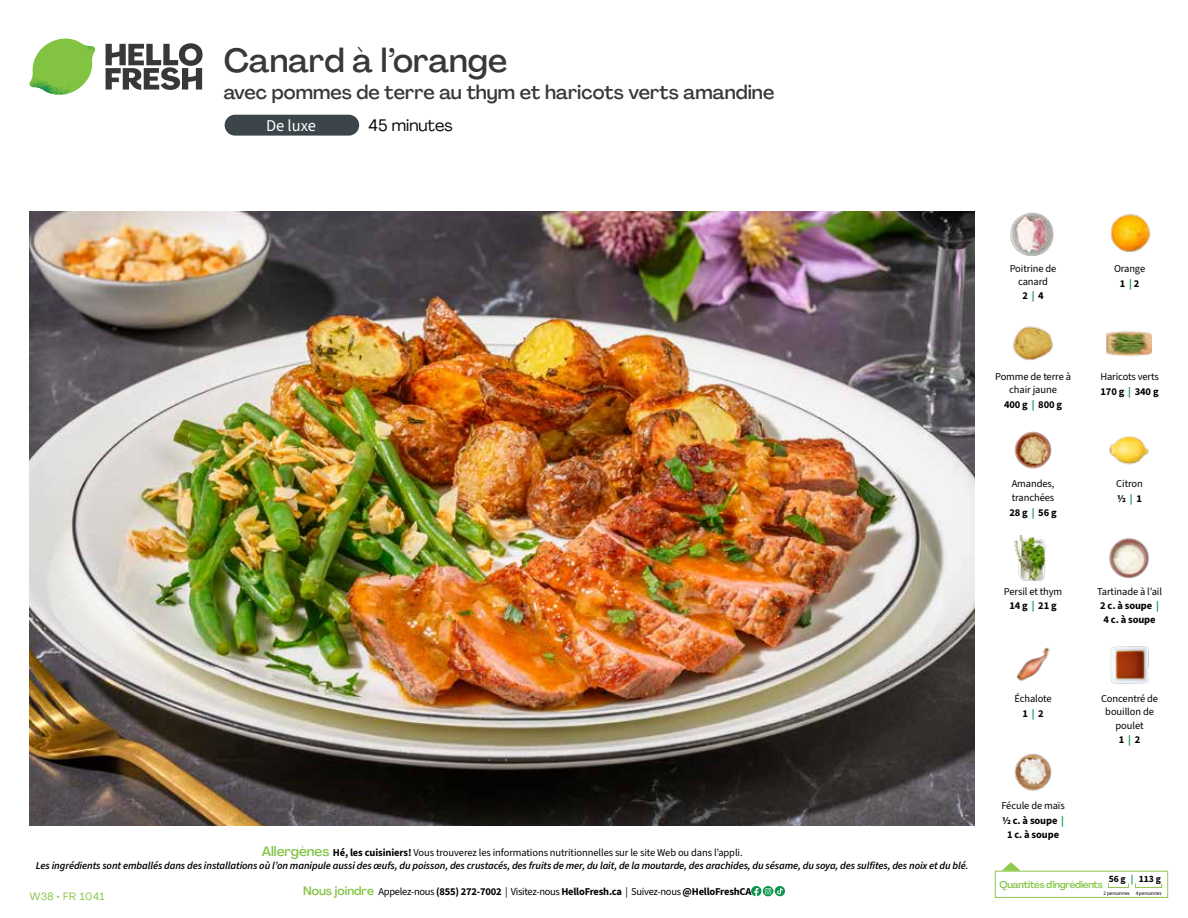
<style>
.page{position:relative;width:1188px;height:918px;background:#fff}
.page>*{position:absolute;margin:0;border:0;box-sizing:border-box;transform-origin:0 0}
.t1{font:500 33px "Agrandir";color:#383839}
.t2{font:500 19.5px "Agrandir";color:#383839}
.t3{font:16.5px "Agrandir";color:#000}
.t4{font:16.5px "Source Sans 3";color:#fff}
.t5{font:italic 600 10.5px/13.5px "Source Sans 3";letter-spacing:-.01em;color:#000;text-align:center}
.t6{font:10.5px/14.9px "Source Sans 3";letter-spacing:-.01em;color:#000;text-align:center}
.t7{font:700 10.5px "Source Sans 3";letter-spacing:-.02em;color:#000}
.t8{font:10.5px "Agrandir";letter-spacing:.05em;color:#82c341}
.t9{font:500 9.75px "Agrandir";letter-spacing:-.025em;color:#82c341}
.t10{font:700 9.6px "Source Sans 3";color:#000}
.t11{font:5.25px "Source Sans 3";letter-spacing:-.01em;color:#000}
.s1{font-family:"Agrandir";font-weight:500;font-style:normal;font-size:13.5px;color:#82c341}
.s2{font-weight:700;font-style:normal}
.s3{font-weight:400;font-style:normal}
.s4{font-family:"Agrandir";font-weight:500;font-size:12px;color:#82c341}
.s5{font-weight:400}
.s6{font-weight:700}
.s7{font-weight:700;color:#0b9446}
.s8{color:#0b9446}
</style>
<div class="page">
<svg style="left:106px;top:43px;width:97px;height:47px"></svg>
<svg style="left:34px;top:39px;width:59px;height:38px"></svg>
<img style="left:65px;top:39px;width:30px;height:25px">
<img style="left:33px;top:60px;width:56px;height:10px">
<img style="left:29px;top:64px;width:58px;height:31px">
<img style="left:64px;top:70px;width:25px;height:24px">
<img style="left:30px;top:211px;width:945px;height:615px">
<svg style="left:775px;top:886px;width:10px;height:10px"></svg>
<svg style="left:751px;top:886px;width:32px;height:10px"></svg>
<svg style="left:1002px;top:862px;width:19px;height:9px"></svg>
<div style="left:995px;top:871px;width:173px;height:27px;border:1px solid #91c84e"></div>
<div style="left:1108px;top:883px;width:21px;height:5px;border:1px solid #91c84e"></div>
<div style="left:1135px;top:883px;width:27px;height:5px;border:1px solid #91c84e"></div>
<div style="left:225px;top:115px;width:134px;height:21px;background:#3c454a;border-radius:10px"></div>
<img style="left:1013px;top:326px;width:40px;height:34px">
<img style="left:1106px;top:331px;width:46px;height:26px">
<img style="left:1014px;top:431px;width:38px;height:38px">
<img style="left:1109px;top:436px;width:40px;height:29px">
<img style="left:1014px;top:536px;width:32px;height:45px">
<img style="left:1109px;top:538px;width:40px;height:40px">
<img style="left:1016px;top:647px;width:34px;height:34px">
<img style="left:1014px;top:753px;width:38px;height:38px">
<img style="left:1110px;top:214px;width:41px;height:38px">
<img style="left:1010px;top:212px;width:44px;height:45px">
<img style="left:1110px;top:646px;width:39px;height:38px">
<h1 class="t1" style="left:224px;top:40px;width:285px">Canard à l’orange</h1>
<h2 class="t2" style="left:224px;top:80px;width:552px">avec pommes de terre au thym et haricots verts amandine</h2>
<h3 class="t3" style="left:369px;top:115px;width:86px">45 minutes</h3>
<h3 class="t4" style="left:266px;top:115px;width:52px">De luxe</h3>
<p class="t5" style="left:36px;top:845px;width:934px"><span class="s1">Allergènes</span> <span class="s2">Hé, les cuisiniers!</span> <span class="s3">Vous trouverez les informations nutritionnelles sur le site Web ou dans l’appli.<br></span>Les ingrédients sont emballés dans des installations où l’on manipule aussi des œufs, du poisson, des crustacés, des fruits de mer, du lait, de la moutarde, des arachides, du sésame, du soya, des sulfites, des noix et du blé.</p>
<p class="t8" style="left:30px;top:890px;width:76px">W38 • FR 1041</p>
<p class="t7" style="left:303px;top:885px;width:450px"><span class="s4">Nous joindre</span> <span class="s5">Appelez-nous</span> (855) 272-7002 <span class="s5">| Visitez-nous</span> HelloFresh.ca <span class="s5">| Suivez-nous</span> @HelloFreshCA</p>
<p class="t6" style="left:1010px;top:261px;width:48px;line-height:13.6px">Poitrine de canard<br><span class="s6">2</span> <span class="s7">|</span> <span class="s6">4</span></p>
<p class="t6" style="left:1114px;top:260px;width:33px;line-height:15.6px">Orange<br><span class="s6">1</span> <span class="s7">|</span> <span class="s6">2</span></p>
<p class="t6" style="left:995px;top:370px;width:77px;line-height:13.5px">Pomme de terre à chair jaune</p>
<p class="t7" style="left:1004px;top:398px;width:60px">400 g <span class="s8">|</span> 800 g</p>
<p class="t6" style="left:1100px;top:369px;width:60px;text-align:left">Haricots verts<br><span class="s6">170 g</span> <span class="s7">|</span> <span class="s6">340 g</span></p>
<p class="t6" style="left:1012px;top:477px;width:44px;line-height:13.5px;text-align:left">Amandes, tranchées</p>
<p class="t7" style="left:1009px;top:505px;width:49px">28g <span class="s8">|</span> 56g</p>
<p class="t6" style="left:1116px;top:476px;width:28px;text-align:left">Citron <span class="s6">½</span> <span class="s7">|</span> <span class="s6">1</span></p>
<p class="t6" style="left:1004px;top:584px;width:60px">Persil et thym<br><span class="s6">14g</span> <span class="s7">|</span> <span class="s6">21g</span></p>
<p class="t6" style="left:1097px;top:584px;width:66px;text-align:left">Tartinade à l’ail<br><span class="s6">2 c. à soupe</span> <span class="s7">|</span></p>
<p class="t7" style="left:1104px;top:612px;width:54px">4 c. à soupe</p>
<p class="t6" style="left:1014px;top:691px;width:39px">Échalote<br><span class="s6">1</span> <span class="s7">|</span> <span class="s6">2</span></p>
<p class="t6" style="left:1101px;top:692px;width:59px;line-height:13.5px">Concentré de bouillon de poulet</p>
<p class="t7" style="left:1119px;top:733px;width:23px">1 <span class="s8">|</span> 2</p>
<p class="t6" style="left:1001px;top:798px;width:65px;text-align:left">Fécule de maïs <span class="s6">½ c. à soupe</span> <span class="s7">|</span></p>
<p class="t7" style="left:1007px;top:827px;width:54px">1 c. à soupe</p>
<p class="t10" style="left:1109px;top:872px;width:54px">56 g <span class="s8">|</span> 113 g</p>
<p class="t11" style="left:1103px;top:890px;width:60px">2 personnes 4 personnes</p>
<p class="t9" style="left:1000px;top:878px;width:105px">Quantités d'ingrédients</p>
</div>
